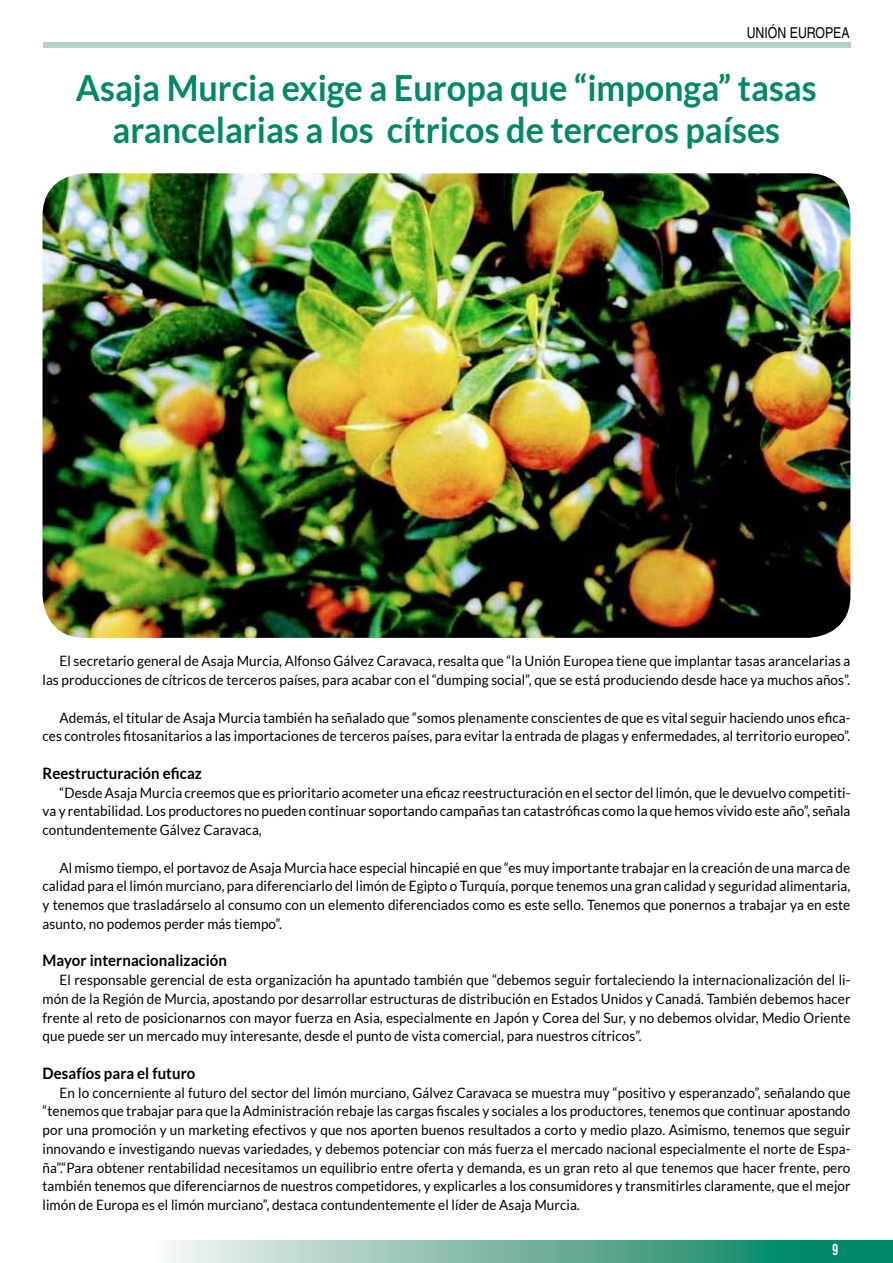
<style>
.page{position:relative;width:893px;height:1263px;background:#fff}
.page>*{position:absolute;margin:0;border:0;box-sizing:border-box;transform-origin:0 0}
.t1{font:700 36px/42px "Lato";color:#008966;text-align:center;scale:.95 1}
.t2{font:700 15.75px "Lato";letter-spacing:.005em;color:#000;scale:.95 1}
.t3{font:15px "Helvetica LT Std";color:#000;scale:.82 1}
.t4{font:700 condensed 15px "Helvetica LT Std";color:#fff;scale:.82 1}
.t5{font:14.25px/18.8px "Lato";letter-spacing:.005em;color:#000;text-align:justify;scale:.95 1}
</style>
<div class="page">
<svg style="left:169px;top:1241px;width:724px;height:22px;background:#6fb49f"></svg>
<div style="left:43px;top:43px;width:807px;height:5px;background:#b0d1c4"></div>
<img style="left:43px;top:173px;width:807px;height:465px">
<p class="t3" style="left:747px;top:24px;width:127px">UNIÓN EUROPEA</p>
<h1 class="t1" style="left:76px;top:67px;width:781px">Asaja Murcia exige a Europa que “imponga” tasas arancelarias a los cítricos de terceros países</h1>
<p class="t5" style="left:43px;top:652px;width:852px;text-align:right">El secretario general de Asaja Murcia, Alfonso Gálvez Caravaca, resalta que “la Unión Europea tiene que implantar tasas arancelarias a las producciones de cítricos de terceros países, para acabar con el “dumping social”, que se está produciendo desde hace ya muchos años”.</p>
<p class="t5" style="left:43px;top:708px;width:852px;text-align:right">Además, el titular de Asaja Murcia también ha señalado que “somos plenamente conscientes de que es vital seguir haciendo unos efica&shy;ces controles fitosanitarios a las importaciones de terceros países, para evitar la entrada de plagas y enfermedades, al territorio europeo”.</p>
<p class="t2" style="left:43px;top:764px;width:169px">Reestructuración eficaz</p>
<p class="t5" style="left:43px;top:783px;width:852px;text-indent:17px">“Desde Asaja Murcia creemos que es prioritario acometer una eficaz reestructuración en el sector del limón, que le devuelvo competiti&shy;va y rentabilidad. Los productores no pueden continuar soportando campañas tan catastróficas como la que hemos vivido este año”, señala contundentemente Gálvez Caravaca,</p>
<p class="t5" style="left:43px;top:858px;width:852px;text-indent:17px">Al mismo tiempo, el portavoz de Asaja Murcia hace especial hincapié en que “es muy importante trabajar en la creación de una marca de calidad para el limón murciano, para diferenciarlo del limón de Egipto o Turquía, porque tenemos una gran calidad y seguridad alimentaria, y tenemos que trasladárselo al consumo con un elemento diferenciados como es este sello. Tenemos que ponernos a trabajar ya en este asunto, no podemos perder más tiempo”.</p>
<p class="t2" style="left:43px;top:952px;width:196px">Mayor internacionalización</p>
<p class="t5" style="left:43px;top:970px;width:852px;text-indent:17px">El responsable gerencial de esta organización ha apuntado también que “debemos seguir fortaleciendo la internacionalización del li&shy;món de la Región de Murcia, apostando por desarrollar estructuras de distribución en Estados Unidos y Canadá. También debemos hacer frente al reto de posicionarnos con mayor fuerza en Asia, especialmente en Japón y Corea del Sur, y no debemos olvidar, Medio Oriente que puede ser un mercado muy interesante, desde el punto de vista comercial, para nuestros cítricos”.</p>
<p class="t2" style="left:43px;top:1064px;width:162px">Desafíos para el futuro</p>
<p class="t5" style="left:43px;top:1083px;width:852px;text-indent:17px">En lo concerniente al futuro del sector del limón murciano, Gálvez Caravaca se muestra muy “positivo y esperanzado”, señalando que “tenemos que trabajar para que la Administración rebaje las cargas fiscales y sociales a los productores, tenemos que continuar apostando por una promoción y un marketing efectivos y que nos aporten buenos resultados a corto y medio plazo. Asimismo, tenemos que seguir innovando e investigando nuevas variedades, y debemos potenciar con más fuerza el mercado nacional especialmente el norte de Espa&shy;ña”.“Para obtener rentabilidad necesitamos un equilibrio entre oferta y demanda, es un gran reto al que tenemos que hacer frente, pero también tenemos que diferenciarnos de nuestros competidores, y explicarles a los consumidores y transmitirles claramente, que el mejor limón de Europa es el limón murciano”, destaca contundentemente el líder de Asaja Murcia.</p>
<p class="t4" style="left:832px;top:1240px;width:9px">9</p>
</div>
